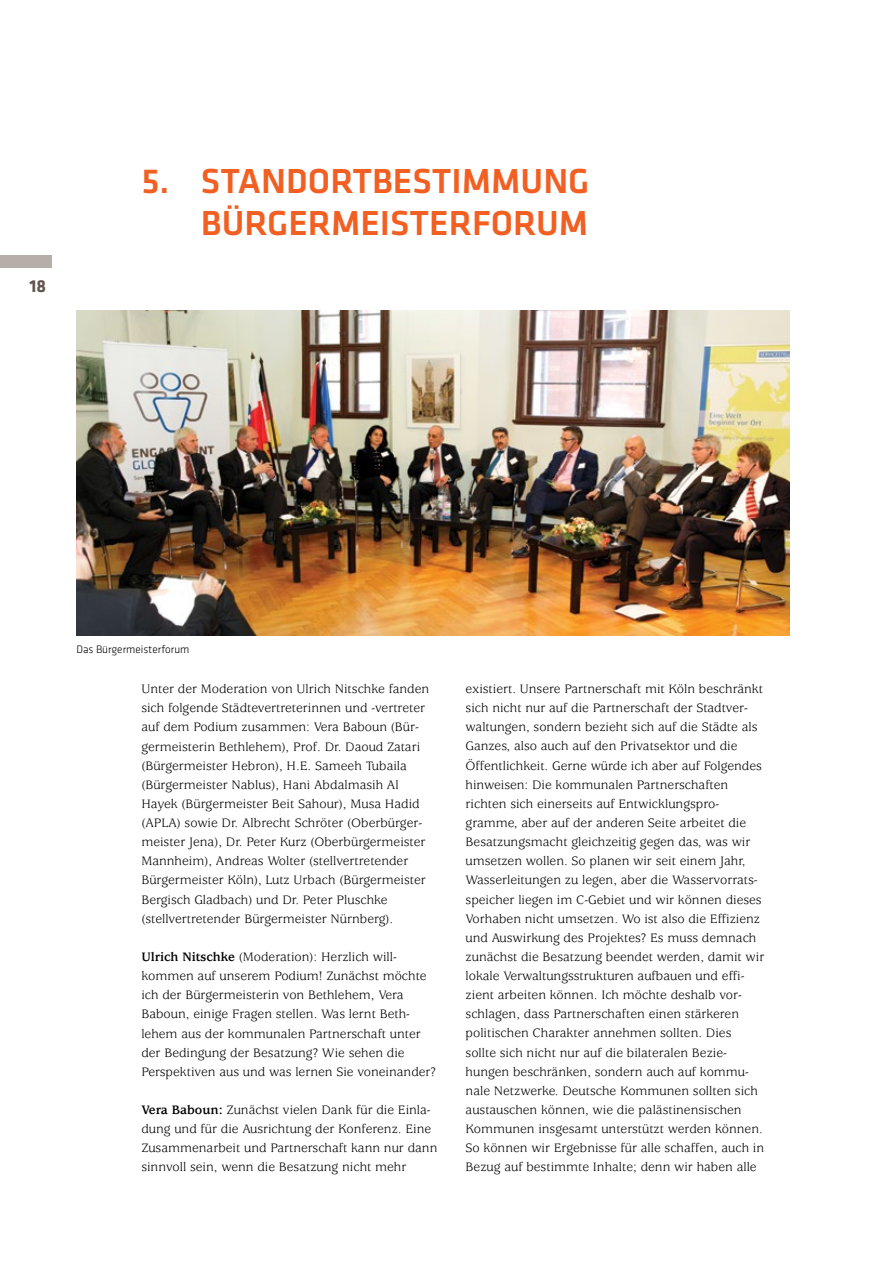
<style>
.page{position:relative;width:893px;height:1263px;background:#fff}
.page>*{position:absolute;margin:0;border:0;box-sizing:border-box;transform-origin:0 0}
.t1{font:500 36px/42px "Klavika Basic";color:#f15f22;text-align:right}
.t2{font:700 18px "Klavika Basic";color:#61544d}
.t3{font:13.5px/19.2px "Usherwood Std";color:#000}
.t4{font:300 11.25px "Klavika Basic";color:#000}
.s1{font-weight:700}
</style>
<div class="page">
<div style="left:0;top:255px;width:51px;height:13px;background:#b6afa9"></div>
<img style="left:77px;top:310px;width:713px;height:326px">
<h2 class="t2" style="left:29px;top:273px;width:18px">18</h2>
<h1 class="t1" style="left:141px;top:159px;width:449px">5. STANDORTBESTIMMUNG<br>BÜRGERMEISTERFORUM</h1>
<p class="t4" style="left:77px;top:642px;width:114px">Das Bürgermeisterforum</p>
<p class="t3" style="left:141px;top:680px;width:289px">Unter der Moderation von Ulrich Nitschke fanden sich folgende Städtevertreterinnen und -vertreter auf dem Podium zusammen: Vera Baboun (Bür&shy;germeisterin Bethlehem), Prof. Dr. Daoud Zatari (Bürgermeister Hebron), H.E. Sameeh Tubaila (Bürgermeister Nablus), Hani Abdalmasih Al Hayek (Bürgermeister Beit Sahour), Musa Hadid (APLA) sowie Dr. Albrecht Schröter (Oberbürger&shy;meister Jena), Dr. Peter Kurz (Oberbürgermeister Mannheim), Andreas Wolter (stellvertretender Bürgermeister Köln), Lutz Urbach (Bürgermeister Bergisch Gladbach) und Dr. Peter Pluschke (stellvertretender Bürgermeister Nürnberg).</p>
<p class="t3" style="left:141px;top:948px;width:296px"><span class="s1">Ulrich Nitschke</span> (Moderation): Herzlich will&shy;kommen auf unserem Podium! Zunächst möchte ich der Bürgermeisterin von Bethlehem, Vera Baboun, einige Fragen stellen. Was lernt Beth&shy;lehem aus der kommunalen Partnerschaft unter der Bedingung der Besatzung? Wie sehen die Perspektiven aus und was lernen Sie voneinander?</p>
<p class="t3" style="left:141px;top:1101px;width:298px"><span class="s1">Vera Baboun:</span> Zunächst vielen Dank für die Einla&shy;dung und für die Ausrichtung der Konferenz. Eine Zusammenarbeit und Partnerschaft kann nur dann sinnvoll sein, wenn die Besatzung nicht mehr</p>
<p class="t3" style="left:466px;top:680px;width:300px">existiert. Unsere Partnerschaft mit Köln beschränkt sich nicht nur auf die Partnerschaft der Stadtver&shy;waltungen, sondern bezieht sich auf die Städte als Ganzes, also auch auf den Privatsektor und die Öffentlichkeit. Gerne würde ich aber auf Folgendes hinweisen: Die kommunalen Partnerschaften richten sich einerseits auf Entwicklungspro&shy;gramme, aber auf der anderen Seite arbeitet die Besatzungsmacht gleichzeitig gegen das, was wir umsetzen wollen. So planen wir seit einem Jahr, Wasserleitungen zu legen, aber die Wasservorrats&shy;speicher liegen im C-Gebiet und wir können dieses Vorhaben nicht umsetzen. Wo ist also die Effizienz und Auswirkung des Projektes? Es muss demnach zunächst die Besatzung beendet werden, damit wir lokale Verwaltungsstrukturen aufbauen und effi&shy;zient arbeiten können. Ich möchte deshalb vor&shy;schlagen, dass Partnerschaften einen stärkeren politischen Charakter annehmen sollten. Dies sollte sich nicht nur auf die bilateralen Bezie&shy;hungen beschränken, sondern auch auf kommu&shy;nale Netzwerke. Deutsche Kommunen sollten sich austauschen können, wie die palästinensischen Kommunen insgesamt unterstützt werden können.<br>So können wir Ergebnisse für alle schaffen, auch in Bezug auf bestimmte Inhalte; denn wir haben alle</p>
</div>
